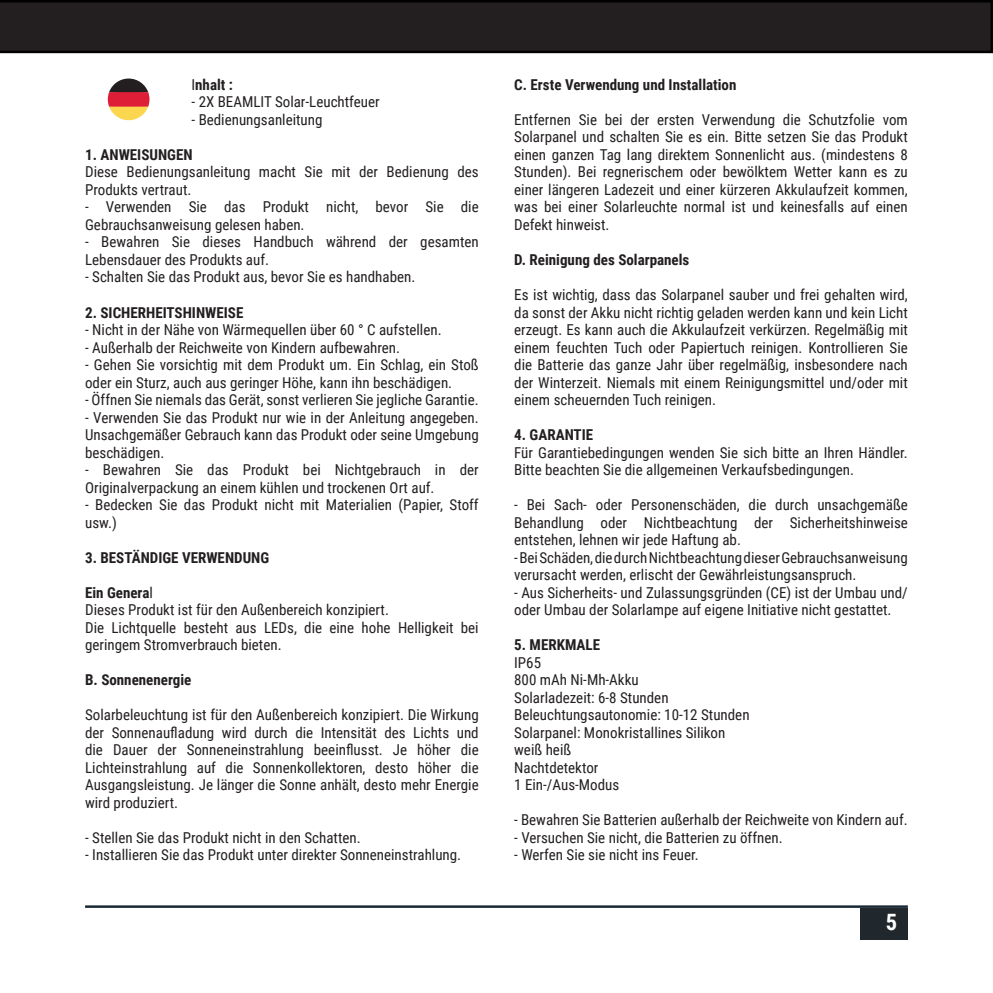
<style>
.page{position:relative;width:993px;height:993px;background:#fff}
.page>*{position:absolute;margin:0;border:0;box-sizing:border-box;transform-origin:0 0}
.t1{font:700 22.5px "Roboto Condensed";color:#fff}
.t2{font:15px/17.5px "Roboto Condensed";color:#231f20}
.t3{font:700 15px "Roboto Condensed";color:#231f20}
.s1{font-weight:400}
</style>
<div class="page">
<hr style="left:85px;top:905px;width:822px;height:2px;background:#182733">
<div style="left:859px;top:907px;width:48px;height:32px;background:#20282d"></div>
<svg style="left:108px;top:78px;width:41px;height:42px"></svg>
<svg style="left:0;top:0;width:992px;height:53px;background:#1f1c1d"></svg>
<p class="t3" style="left:191px;top:74px;width:43px"><span class="s1">I</span>nhalt :</p>
<p class="t2" style="left:191px;top:93px;width:190px">- 2X BEAMLIT Solar-Leuchtfeuer</p>
<p class="t2" style="left:191px;top:110px;width:132px">- Bedienungsanleitung</p>
<p class="t3" style="left:85px;top:144px;width:109px">1. ANWEISUNGEN</p>
<p class="t2" style="left:85px;top:163px;width:395px">Diese Bedienungsanleitung macht Sie mit der Bedienung des<br>Produkts vertraut.</p>
<p class="t2" style="left:85px;top:198px;width:395px">- Verwenden Sie das Produkt nicht, bevor Sie die<br>Gebrauchsanweisung gelesen haben.</p>
<p class="t2" style="left:85px;top:233px;width:395px">- Bewahren Sie dieses Handbuch während der gesamten<br>Lebensdauer des Produkts auf.</p>
<p class="t2" style="left:85px;top:268px;width:331px">- Schalten Sie das Produkt aus, bevor Sie es handhaben.</p>
<p class="t3" style="left:85px;top:301px;width:160px">2. SICHERHEITSHINWEISE</p>
<p class="t2" style="left:85px;top:320px;width:358px">- Nicht in der Nähe von Wärmequellen über 60 ° C aufstellen.</p>
<p class="t2" style="left:85px;top:338px;width:316px">- Außerhalb der Reichweite von Kindern aufbewahren.</p>
<p class="t2" style="left:85px;top:355px;width:395px">- Gehen Sie vorsichtig mit dem Produkt um. Ein Schlag, ein Stoß oder ein Sturz, auch aus geringer Höhe, kann ihn beschädigen.</p>
<p class="t2" style="left:85px;top:390px;width:395px">- Öffnen Sie niemals das Gerät, sonst verlieren Sie jegliche Garantie.</p>
<p class="t2" style="left:85px;top:408px;width:395px;text-align:justify">- Verwenden Sie das Produkt nur wie in der Anleitung angegeben.<br>Unsachgemäßer Gebrauch kann das Produkt oder seine Umgebung beschädigen.</p>
<p class="t2" style="left:85px;top:460px;width:395px">- Bewahren Sie das Produkt bei Nichtgebrauch in der<br>Originalverpackung an einem kühlen und trockenen Ort auf.</p>
<p class="t2" style="left:85px;top:495px;width:395px">- Bedecken Sie das Produkt nicht mit Materialien (Papier, Stoff usw.)</p>
<p class="t3" style="left:85px;top:546px;width:185px">3. BESTÄNDIGE VERWENDUNG</p>
<p class="t3" style="left:85px;top:581px;width:69px">Ein Genera<span class="s1">l</span></p>
<p class="t2" style="left:85px;top:600px;width:305px">Dieses Produkt ist für den Außenbereich konzipiert.</p>
<p class="t2" style="left:85px;top:618px;width:395px">Die Lichtquelle besteht aus LEDs, die eine hohe Helligkeit bei geringem Stromverbrauch bieten.</p>
<p class="t3" style="left:85px;top:669px;width:108px">B. Sonnenenergie</p>
<p class="t2" style="left:85px;top:705px;width:395px;text-align:justify">Solarbeleuchtung ist für den Außenbereich konzipiert. Die Wirkung der Sonnenaufladung wird durch die Intensität des Lichts und die Dauer der Sonneneinstrahlung beeinflusst. Je höher die Lichteinstrahlung auf die Sonnenkollektoren, desto höher die Ausgangsleistung. Je länger die Sonne anhält, desto mehr Energie wird produziert.</p>
<p class="t2" style="left:85px;top:828px;width:277px">- Stellen Sie das Produkt nicht in den Schatten.</p>
<p class="t2" style="left:85px;top:845px;width:377px">- Installieren Sie das Produkt unter direkter Sonneneinstrahlung.</p>
<p class="t3" style="left:514px;top:74px;width:224px">C. Erste Verwendung und Installation</p>
<p class="t2" style="left:514px;top:110px;width:395px;text-align:justify">Entfernen Sie bei der ersten Verwendung die Schutzfolie vom Solarpanel und schalten Sie es ein. Bitte setzen Sie das Produkt einen ganzen Tag lang direktem Sonnenlicht aus. (mindestens 8<br>Stunden). Bei regnerischem oder bewölktem Wetter kann es zu einer längeren Ladezeit und einer kürzeren Akkulaufzeit kommen, was bei einer Solarleuchte normal ist und keinesfalls auf einen Defekt hinweist.</p>
<p class="t3" style="left:514px;top:249px;width:177px">D. Reinigung des Solarpanels</p>
<p class="t2" style="left:514px;top:285px;width:395px;text-align:justify">Es ist wichtig, dass das Solarpanel sauber und frei gehalten wird, da sonst der Akku nicht richtig geladen werden kann und kein Licht erzeugt. Es kann auch die Akkulaufzeit verkürzen. Regelmäßig mit einem feuchten Tuch oder Papiertuch reinigen. Kontrollieren Sie die Batterie das ganze Jahr über regelmäßig, insbesondere nach der Winterzeit. Niemals mit einem Reinigungsmittel und/oder mit einem scheuernden Tuch reinigen.</p>
<p class="t3" style="left:514px;top:424px;width:80px">4. GARANTIE</p>
<p class="t2" style="left:514px;top:443px;width:395px">Für Garantiebedingungen wenden Sie sich bitte an Ihren Händler.<br>Bitte beachten Sie die allgemeinen Verkaufsbedingungen.</p>
<p class="t2" style="left:514px;top:495px;width:395px;text-align:justify">- Bei Sach- oder Personenschäden, die durch unsachgemäße Behandlung oder Nichtbeachtung der Sicherheitshinweise entstehen, lehnen wir jede Haftung ab.</p>
<p class="t2" style="left:514px;top:548px;width:395px">- Bei Schäden, die durch Nichtbeachtung dieser Gebrauchsanweisung verursacht werden, erlischt der Gewährleistungsanspruch.</p>
<p class="t2" style="left:514px;top:583px;width:395px">- Aus Sicherheits- und Zulassungsgründen (CE) ist der Umbau und/ oder Umbau der Solarlampe auf eigene Initiative nicht gestattet.</p>
<p class="t3" style="left:514px;top:634px;width:87px">5. MERKMALE</p>
<p class="t2" style="left:514px;top:653px;width:28px">IP65</p>
<p class="t2" style="left:514px;top:670px;width:126px">800 mAh Ni-Mh-Akku</p>
<p class="t2" style="left:514px;top:688px;width:156px">Solarladezeit: 6-8 Stunden</p>
<p class="t2" style="left:514px;top:705px;width:237px">Beleuchtungsautonomie: 10-12 Stunden</p>
<p class="t2" style="left:514px;top:723px;width:213px">Solarpanel: Monokristallines Silikon</p>
<p class="t2" style="left:514px;top:740px;width:59px">weiß heiß</p>
<p class="t2" style="left:514px;top:758px;width:86px">Nachtdetektor</p>
<p class="t2" style="left:514px;top:775px;width:107px">1 Ein-/Aus-Modus</p>
<p class="t2" style="left:514px;top:810px;width:395px">- Bewahren Sie Batterien außerhalb der Reichweite von Kindern auf.</p>
<p class="t2" style="left:514px;top:828px;width:270px">- Versuchen Sie nicht, die Batterien zu öffnen.</p>
<p class="t2" style="left:514px;top:845px;width:186px">- Werfen Sie sie nicht ins Feuer.</p>
<h1 class="t1" style="left:885px;top:906px;width:13px">5</h1>
</div>
